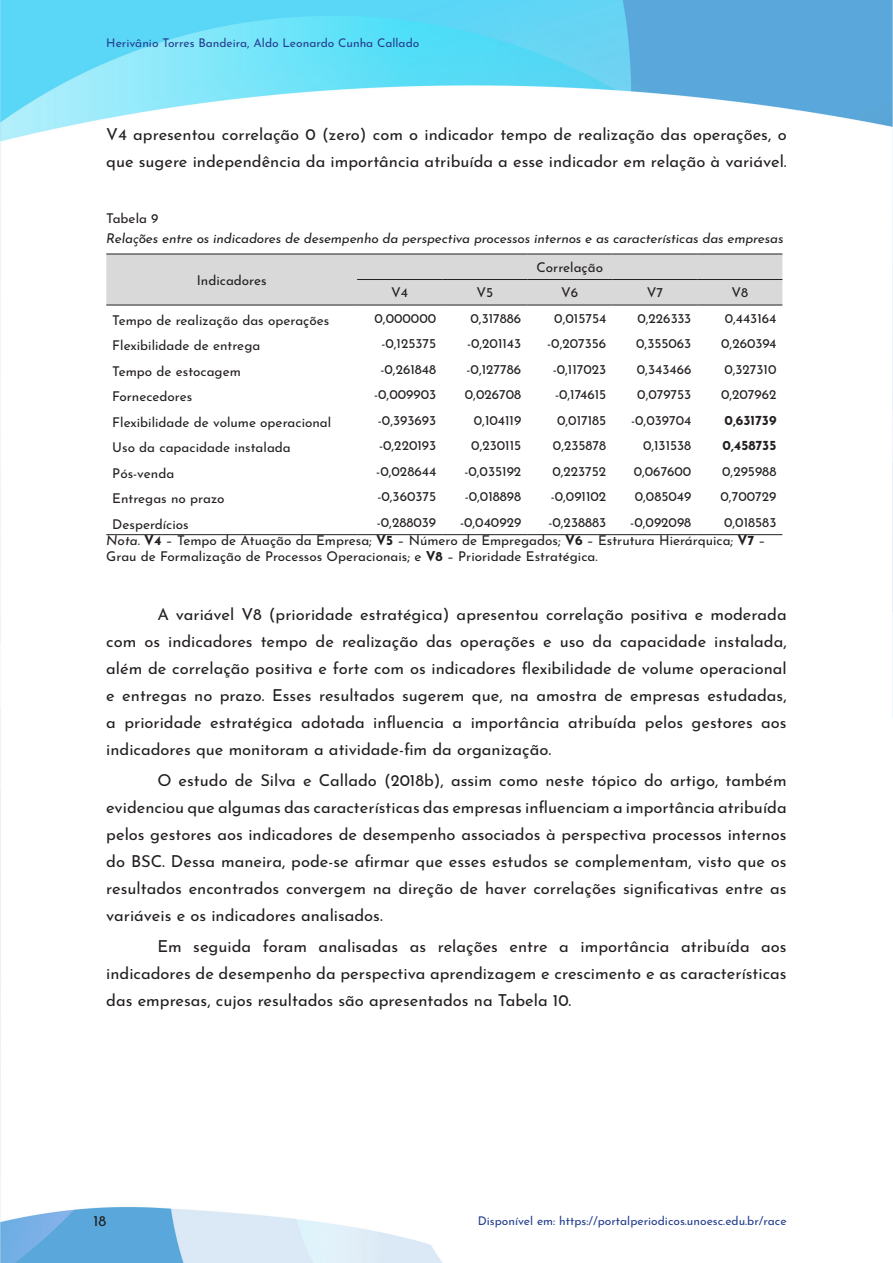
<style>
.page{position:relative;width:893px;height:1263px;background:#fff}
.page>*{position:absolute;margin:0;border:0;box-sizing:border-box;transform-origin:0 0}
.Texto{font:16.5px/27px "Josefin Sans";color:#231f20;text-align:justify}
.t1{font:15px "Josefin Sans";color:#231f20}
.legendas_quadros__ta{font:13.5px/16.2px "Josefin Sans";color:#231f20}
.legendas_quadros__ta-2{font:italic 13.5px "Josefin Sans";letter-spacing:-.01em;color:#231f20}
.legendas_quadros__ta-3{font:700 13.5px "Josefin Sans";color:#231f20}
.t2{font:12px "Josefin Sans";color:#253f8e}
.s1{font-style:italic}
.s2{font-weight:700}
</style>
<div class="page">
<img style="left:0;top:0;width:893px;height:1262px">
<div style="left:106px;top:255px;width:676px;height:50px;background:#d9d9d9"></div>
<svg style="left:106px;top:306px;width:676px;height:228px"></svg>
<hr style="left:106px;top:254px;width:251px;height:1px;background:#231f20">
<hr style="left:106px;top:305px;width:251px;height:1px;background:#231f20">
<hr style="left:357px;top:254px;width:85px;height:1px;background:#231f20">
<hr style="left:442px;top:254px;width:85px;height:1px;background:#231f20">
<hr style="left:527px;top:254px;width:85px;height:1px;background:#231f20">
<hr style="left:612px;top:254px;width:85px;height:1px;background:#231f20">
<hr style="left:697px;top:254px;width:85px;height:1px;background:#231f20">
<hr style="left:357px;top:279px;width:85px;height:1px;background:#231f20">
<hr style="left:442px;top:279px;width:85px;height:1px;background:#231f20">
<hr style="left:527px;top:279px;width:85px;height:1px;background:#231f20">
<hr style="left:612px;top:279px;width:85px;height:1px;background:#231f20">
<hr style="left:697px;top:279px;width:85px;height:1px;background:#231f20">
<hr style="left:357px;top:305px;width:85px;height:1px;background:#231f20">
<hr style="left:442px;top:305px;width:85px;height:1px;background:#231f20">
<hr style="left:527px;top:305px;width:85px;height:1px;background:#231f20">
<hr style="left:612px;top:305px;width:85px;height:1px;background:#231f20">
<hr style="left:697px;top:305px;width:85px;height:1px;background:#231f20">
<hr style="left:106px;top:534px;width:251px;height:1px;background:#231f20">
<hr style="left:357px;top:534px;width:85px;height:1px;background:#231f20">
<hr style="left:442px;top:534px;width:85px;height:1px;background:#231f20">
<hr style="left:527px;top:534px;width:85px;height:1px;background:#231f20">
<hr style="left:612px;top:534px;width:85px;height:1px;background:#231f20">
<hr style="left:697px;top:534px;width:85px;height:1px;background:#231f20">
<p class="t2" style="left:106px;top:33px;width:315px">Herivânio Torres Bandeira, Aldo Leonardo Cunha Callado</p>
<p class="Texto" style="left:106px;top:119px;width:682px">V4 apresentou correlação 0 (zero) com o indicador tempo de realização das operações, o que sugere independência da importância atribuída a esse indicador em relação à variável.</p>
<p class="legendas_quadros__ta" style="left:106px;top:208px;width:54px">Tabela 9</p>
<p class="legendas_quadros__ta-2" style="left:106px;top:227px;width:679px">Relações entre os indicadores de desempenho da perspectiva processos internos e as características das empresas</p>
<p class="legendas_quadros__ta" style="left:197px;top:270px;width:71px">Indicadores</p>
<p class="legendas_quadros__ta" style="left:537px;top:257px;width:68px">Correlação</p>
<p class="legendas_quadros__ta" style="left:391px;top:283px;width:18px">V4</p>
<p class="legendas_quadros__ta" style="left:476px;top:283px;width:18px">V5</p>
<p class="legendas_quadros__ta" style="left:561px;top:283px;width:19px">V6</p>
<p class="legendas_quadros__ta" style="left:647px;top:283px;width:18px">V7</p>
<p class="legendas_quadros__ta" style="left:731px;top:283px;width:18px">V8</p>
<p class="legendas_quadros__ta" style="left:112px;top:310px;width:219px">Tempo de realização das operações</p>
<p class="legendas_quadros__ta" style="left:374px;top:308px;width:63px">0,000000</p>
<p class="legendas_quadros__ta" style="left:470px;top:308px;width:52px">0,317886</p>
<p class="legendas_quadros__ta" style="left:554px;top:308px;width:54px">0,015754</p>
<p class="legendas_quadros__ta" style="left:637px;top:308px;width:55px">0,226333</p>
<p class="legendas_quadros__ta" style="left:725px;top:308px;width:53px">0,443164</p>
<p class="legendas_quadros__ta" style="left:112px;top:336px;width:150px">Flexibilidade de entrega</p>
<p class="legendas_quadros__ta" style="left:381px;top:334px;width:56px">-0,125375</p>
<p class="legendas_quadros__ta" style="left:467px;top:334px;width:56px">-0,201143</p>
<p class="legendas_quadros__ta" style="left:547px;top:334px;width:61px">-0,207356</p>
<p class="legendas_quadros__ta" style="left:636px;top:334px;width:57px">0,355063</p>
<p class="legendas_quadros__ta" style="left:721px;top:334px;width:57px">0,260394</p>
<p class="legendas_quadros__ta" style="left:112px;top:361px;width:130px">Tempo de estocagem</p>
<p class="legendas_quadros__ta" style="left:380px;top:359px;width:57px">-0,261848</p>
<p class="legendas_quadros__ta" style="left:467px;top:359px;width:56px">-0,127786</p>
<p class="legendas_quadros__ta" style="left:553px;top:359px;width:55px">-0,117023</p>
<p class="legendas_quadros__ta" style="left:637px;top:359px;width:56px">0,343466</p>
<p class="legendas_quadros__ta" style="left:724px;top:359px;width:53px">0,327310</p>
<p class="legendas_quadros__ta" style="left:112px;top:387px;width:82px">Fornecedores</p>
<p class="legendas_quadros__ta" style="left:374px;top:385px;width:64px">-0,009903</p>
<p class="legendas_quadros__ta" style="left:465px;top:385px;width:58px">0,026708</p>
<p class="legendas_quadros__ta" style="left:555px;top:385px;width:53px">-0,174615</p>
<p class="legendas_quadros__ta" style="left:637px;top:385px;width:56px">0,079753</p>
<p class="legendas_quadros__ta" style="left:721px;top:385px;width:57px">0,207962</p>
<p class="legendas_quadros__ta" style="left:112px;top:412px;width:221px">Flexibilidade de volume operacional</p>
<p class="legendas_quadros__ta" style="left:378px;top:410px;width:60px">-0,393693</p>
<p class="legendas_quadros__ta" style="left:474px;top:410px;width:49px">0,104119</p>
<p class="legendas_quadros__ta" style="left:557px;top:410px;width:51px">0,017185</p>
<p class="legendas_quadros__ta" style="left:631px;top:410px;width:62px">-0,039704</p>
<p class="legendas_quadros__ta-3" style="left:725px;top:408px;width:53px">0,631739</p>
<p class="legendas_quadros__ta" style="left:112px;top:438px;width:180px">Uso da capacidade instalada</p>
<p class="legendas_quadros__ta" style="left:379px;top:436px;width:59px">-0,220193</p>
<p class="legendas_quadros__ta" style="left:471px;top:436px;width:51px">0,230115</p>
<p class="legendas_quadros__ta" style="left:553px;top:436px;width:55px">0,235878</p>
<p class="legendas_quadros__ta" style="left:643px;top:436px;width:50px">0,131538</p>
<p class="legendas_quadros__ta-3" style="left:723px;top:434px;width:55px">0,458735</p>
<p class="legendas_quadros__ta" style="left:112px;top:463px;width:63px">Pós-venda</p>
<p class="legendas_quadros__ta" style="left:376px;top:461px;width:61px">-0,028644</p>
<p class="legendas_quadros__ta" style="left:464px;top:461px;width:58px">-0,035192</p>
<p class="legendas_quadros__ta" style="left:552px;top:461px;width:55px">0,223752</p>
<p class="legendas_quadros__ta" style="left:634px;top:461px;width:59px">0,067600</p>
<p class="legendas_quadros__ta" style="left:722px;top:461px;width:56px">0,295988</p>
<p class="legendas_quadros__ta" style="left:112px;top:489px;width:114px">Entregas no prazo</p>
<p class="legendas_quadros__ta" style="left:377px;top:487px;width:60px">-0,360375</p>
<p class="legendas_quadros__ta" style="left:465px;top:487px;width:58px">-0,018898</p>
<p class="legendas_quadros__ta" style="left:551px;top:487px;width:57px">-0,091102</p>
<p class="legendas_quadros__ta" style="left:635px;top:487px;width:58px">0,085049</p>
<p class="legendas_quadros__ta" style="left:720px;top:487px;width:57px">0,700729</p>
<p class="legendas_quadros__ta" style="left:112px;top:514px;width:78px">Desperdícios</p>
<p class="legendas_quadros__ta" style="left:377px;top:512px;width:61px">-0,288039</p>
<p class="legendas_quadros__ta" style="left:460px;top:512px;width:63px">-0,040929</p>
<p class="legendas_quadros__ta" style="left:548px;top:512px;width:59px">-0,238883</p>
<p class="legendas_quadros__ta" style="left:630px;top:512px;width:63px">-0,092098</p>
<p class="legendas_quadros__ta" style="left:724px;top:512px;width:54px">0,018583</p>
<p class="legendas_quadros__ta" style="left:106px;top:531px;width:661px"><span class="s1">Nota.</span> <span class="s2">V4</span> – Tempo de Atuação da Empresa; <span class="s2">V5</span> – Número de Empregados; <span class="s2">V6</span> – Estrutura Hierárquica; <span class="s2">V7</span> –<br>Grau de Formalização de Processos Operacionais; e <span class="s2">V8</span> – Prioridade Estratégica.</p>
<p class="Texto" style="left:106px;top:598px;width:682px;text-indent:51px">A variável V8 (prioridade estratégica) apresentou correlação positiva e moderada com os indicadores tempo de realização das operações e uso da capacidade instalada, além de correlação positiva e forte com os indicadores flexibilidade de volume operacional e entregas no prazo. Esses resultados sugerem que, na amostra de empresas estudadas, a prioridade estratégica adotada influencia a importância atribuída pelos gestores aos indicadores que monitoram a atividade-fim da organização.</p>
<p class="Texto" style="left:106px;top:765px;width:682px;text-indent:51px">O estudo de Silva e Callado (2018b), assim como neste tópico do artigo, também evidenciou que algumas das características das empresas influenciam a importância atribuída pelos gestores aos indicadores de desempenho associados à perspectiva processos internos do BSC. Dessa maneira, pode-se afirmar que esses estudos se complementam, visto que os resultados encontrados convergem na direção de haver correlações significativas entre as variáveis e os indicadores analisados.</p>
<p class="Texto" style="left:106px;top:931px;width:682px;text-indent:51px">Em seguida foram analisadas as relações entre a importância atribuída aos indicadores de desempenho da perspectiva aprendizagem e crescimento e as características das empresas, cujos resultados são apresentados na Tabela 10.</p>
<p class="t1" style="left:94px;top:1208px;width:14px">18</p>
<p class="t2" style="left:478px;top:1211px;width:310px">Disponível em: https://portalperiodicos.unoesc.edu.br/race</p>
</div>
